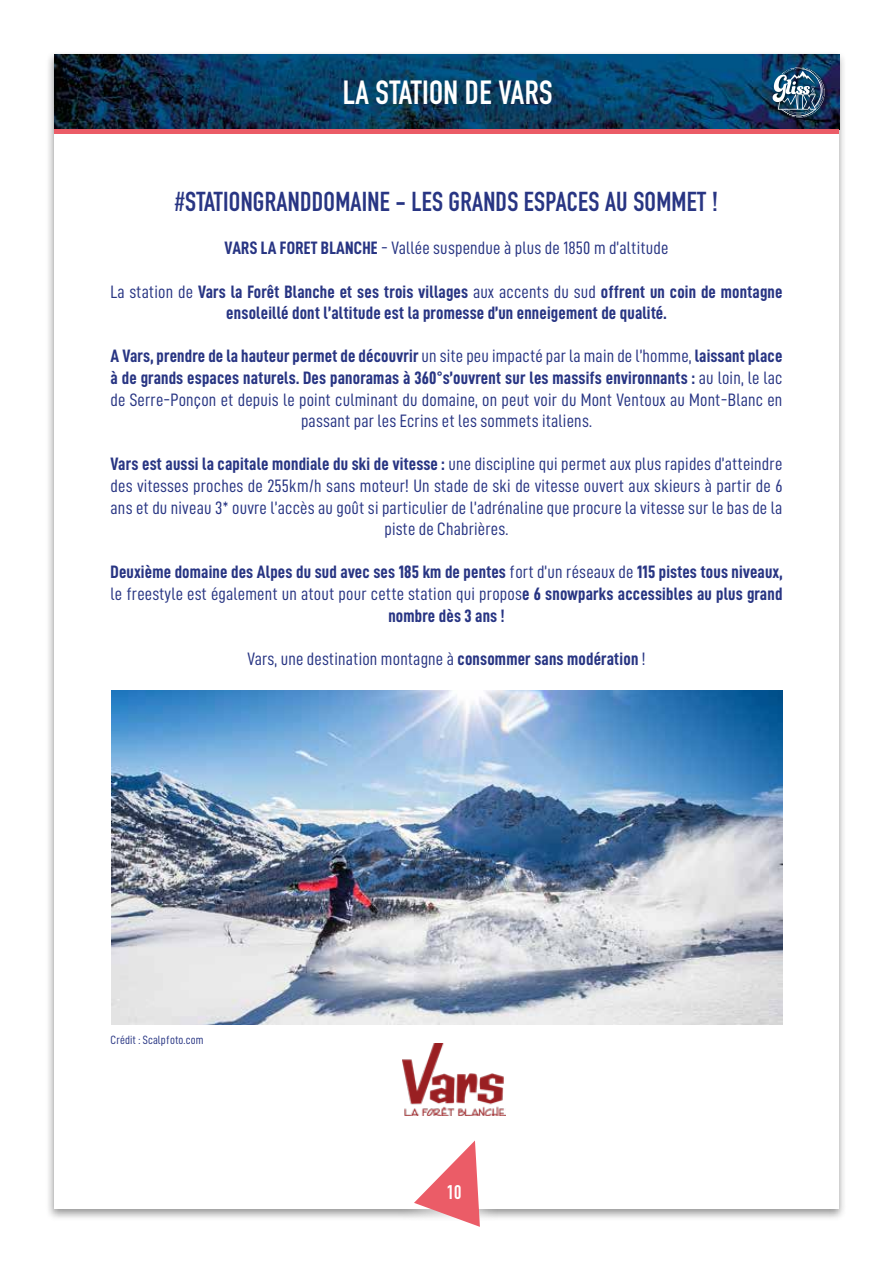
<style>
.page{position:relative;width:893px;height:1263px;background:#fff}
.page>*{position:absolute;margin:0;border:0;box-sizing:border-box;transform-origin:0 0}
.t1{font:700 33px "DIN Condensed";letter-spacing:.01em;color:#fff}
.t2{font:700 27px "DIN Condensed";letter-spacing:.01em;color:#283583}
.t3{font:700 19.5px "DIN Condensed";color:#fff}
.t4{font:18px/21.6px "D DIN Condensed";letter-spacing:.01em;color:#283583;text-align:center}
.t5{font:18px/21.6px "D DIN Condensed Bold";letter-spacing:.01em;color:#283583;text-align:center}
.t6{font:12px "D DIN Condensed";letter-spacing:.01em;color:#283583}
.s1{font-family:"D DIN Condensed Bold"}
.s2{font-family:"D DIN Condensed"}
</style>
<div class="page">
<div style="left:45px;top:50px;width:802px;height:1171px;background:#000;opacity:.4"></div>
<div style="left:54px;top:54px;width:785px;height:1155px;background:#fff"></div>
<img style="left:54px;top:54px;width:785px;height:76px">
<hr style="left:54px;top:130px;width:785px;height:4px;background:#eb5c67">
<div style="left:773px;top:67px;width:55px;height:54px;background:#000;opacity:.5"></div>
<img style="left:773px;top:67px;width:52px;height:51px">
<div style="left:397px;top:1124px;width:102px;height:120px;background:#fff"></div>
<svg style="left:414px;top:1140px;width:66px;height:87px"></svg>
<img style="left:112px;top:690px;width:670px;height:334px">
<img style="left:403px;top:1044px;width:103px;height:71px">
<h1 class="t1" style="left:343px;top:81px;width:211px">LA STATION DE VARS</h1>
<h2 class="t2" style="left:175px;top:192px;width:545px">#STATIONGRANDDOMAINE - LES GRANDS ESPACES AU SOMMET !</h2>
<p class="t4" style="left:224px;top:237px;width:446px"><span class="s1">VARS LA FORET BLANCHE</span> - Vallée suspendue à plus de 1850 m d’altitude</p>
<p class="t5" style="left:111px;top:280px;width:673px"><span class="s2">La station de</span> Vars la Forêt Blanche et ses trois villages <span class="s2">aux accents du sud</span> offrent un coin de montagne ensoleillé dont l’altitude est la promesse d’un enneigement de qualité.</p>
<p class="t5" style="left:111px;top:345px;width:673px;text-align:left">A Vars, prendre de la hauteur permet de découvrir <span class="s2">un site peu impacté par la main de l’homme,</span> laissant place à de grands espaces naturels. Des panoramas à 360°s’ouvrent sur les massifs environnants : <span class="s2">au loin, le lac</span></p>
<p class="t4" style="left:111px;top:388px;width:673px">de Serre-Ponçon et depuis le point culminant du domaine, on peut voir du Mont Ventoux au Mont-Blanc en passant par les Ecrins et les sommets italiens.</p>
<p class="t4" style="left:111px;top:453px;width:673px"><span class="s1">Vars est aussi la capitale mondiale du ski de vitesse :</span> une discipline qui permet aux plus rapides d’atteindre des vitesses proches de 255km/h sans moteur! Un stade de ski de vitesse ouvert aux skieurs à partir de 6 ans et du niveau 3* ouvre l’accès au goût si particulier de l’adrénaline que procure la vitesse sur le bas de la piste de Chabrières.</p>
<p class="t5" style="left:111px;top:561px;width:673px">Deuxième domaine des Alpes du sud avec ses 185 km de pentes <span class="s2">fort d’un réseaux de</span> 115 pistes tous niveaux,</p>
<p class="t4" style="left:111px;top:583px;width:673px">le freestyle est également un atout pour cette station qui propos<span class="s1">e 6 snowparks accessibles au plus grand</span></p>
<p class="t5" style="left:388px;top:604px;width:118px">nombre dès 3 ans !</p>
<p class="t4" style="left:247px;top:647px;width:400px">Vars, une destination montagne à <span class="s1">consommer sans modération</span> !</p>
<p class="t6" style="left:111px;top:1033px;width:94px">Crédit : Scalpfoto.com</p>
<p class="t3" style="left:447px;top:1185px;width:16px">10</p>
</div>
